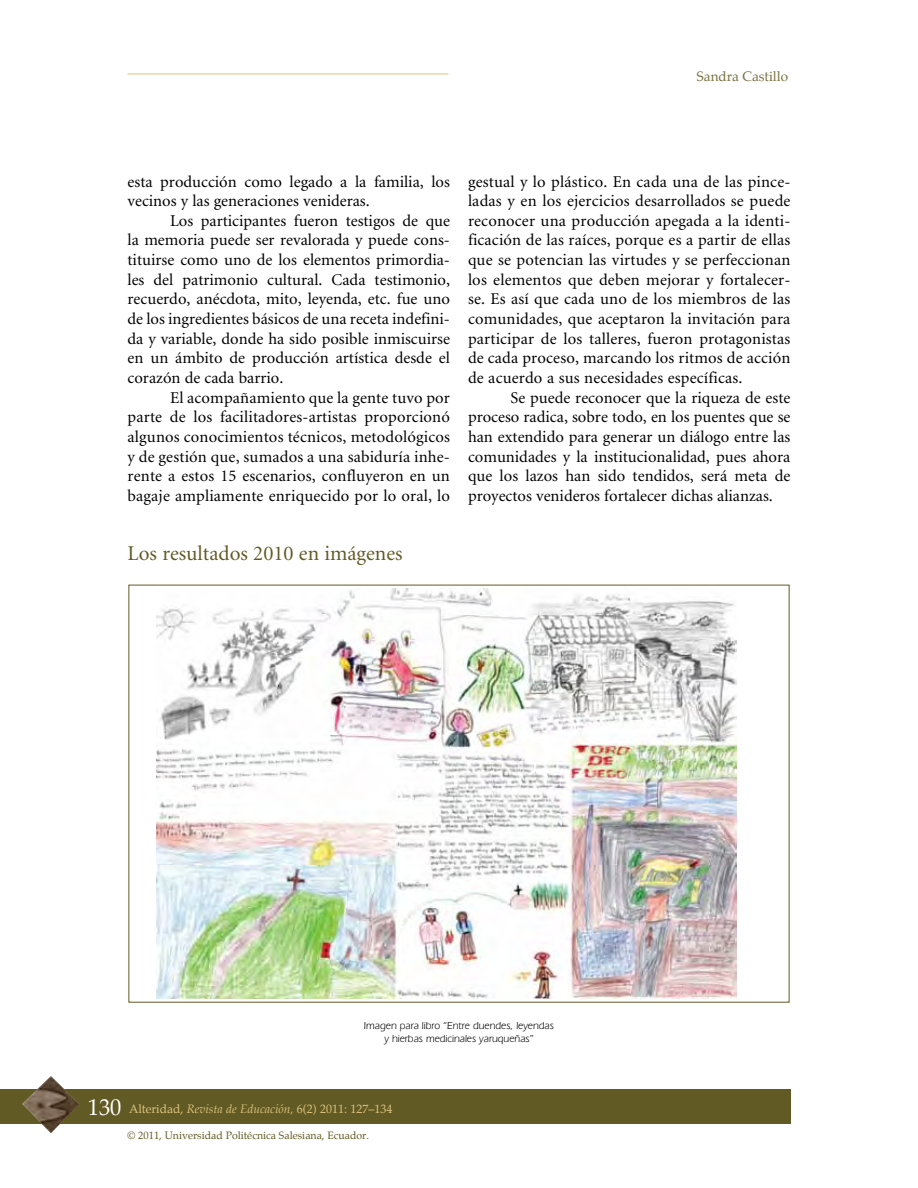
<style>
.page{position:relative;width:918px;height:1188px;background:#fff}
.page>*{position:absolute;margin:0;border:0;box-sizing:border-box;transform-origin:0 0}
.t1{font:21px "Minion";color:#615a24}
.t2{font:16.5px/19.6px "Minion";color:#000;text-align:justify}
.t3{font:13.5px "Palatino";color:#797040}
.t4{font:12px "Palatino";color:#ddc37e}
.t5{font:10.5px/13.5px "Eras IT Cby BT";color:#000;text-align:center}
.t6{font:10.5px "Palatino";color:#615a24}
.s1{font-size:22.5px;color:#fff}
.s2{font-style:italic}
</style>
<div class="page">
<hr style="left:128px;top:74px;width:320px;height:1px;background:#ddc37e">
<div style="left:0;top:1090px;width:791px;height:34px;background:#615a24"></div>
<img style="left:22px;top:1076px;width:58px;height:57px">
<img style="left:157px;top:588px;width:580px;height:410px">
<p class="t3" style="left:697px;top:65px;width:93px">Sandra Castillo</p>
<p class="t2" style="left:128px;top:172px;width:324px">esta producción como legado a la familia, los vecinos y las generaciones venideras.</p>
<p class="t2" style="left:128px;top:211px;width:324px;text-indent:43px">Los participantes fueron testigos de que la memoria puede ser revalorada y puede cons&shy;tituirse como uno de los elementos primordia&shy;les del patrimonio cultural. Cada testimonio, recuerdo, anécdota, mito, leyenda, etc. fue uno de los ingredientes básicos de una receta indefini&shy;da y variable, donde ha sido posible inmiscuirse en un ámbito de producción artística desde el corazón de cada barrio.</p>
<p class="t2" style="left:128px;top:388px;width:324px;text-indent:43px">El acompañamiento que la gente tuvo por parte de los facilitadores-artistas proporcionó algunos conocimientos técnicos, metodológicos y de gestión que, sumados a una sabiduría inhe&shy;rente a estos 15 escenarios, confluyeron en un bagaje ampliamente enriquecido por lo oral, lo</p>
<p class="t1" style="left:128px;top:543px;width:277px">Los resultados 2010 en imágenes</p>
<p class="t2" style="left:468px;top:172px;width:324px">gestual y lo plástico. En cada una de las pince&shy;ladas y en los ejercicios desarrollados se puede reconocer una producción apegada a la identi&shy;ficación de las raíces, porque es a partir de ellas que se potencian las virtudes y se perfeccionan los elementos que deben mejorar y fortalecer&shy;se. Es así que cada uno de los miembros de las comunidades, que aceptaron la invitación para participar de los talleres, fueron protagonistas de cada proceso, marcando los ritmos de acción de acuerdo a sus necesidades específicas.</p>
<p class="t2" style="left:468px;top:388px;width:324px;text-indent:43px">Se puede reconocer que la riqueza de este proceso radica, sobre todo, en los puentes que se han extendido para generar un diálogo entre las comunidades y la institucionalidad, pues ahora que los lazos han sido tendidos, será meta de proyectos venideros fortalecer dichas alianzas.</p>
<p class="t5" style="left:364px;top:1018px;width:192px">Imagen para libro “Entre duendes, leyendas y hierbas medicinales yaruqueñas”</p>
<p class="t4" style="left:88px;top:1099px;width:306px"><span class="s1">130</span> Alteridad, <span class="s2">Revista de Educación,</span> 6(2) 2011: 127–134</p>
<p class="t6" style="left:128px;top:1127px;width:243px">© 2011, Universidad Politécnica Salesiana, Ecuador.</p>
</div>
